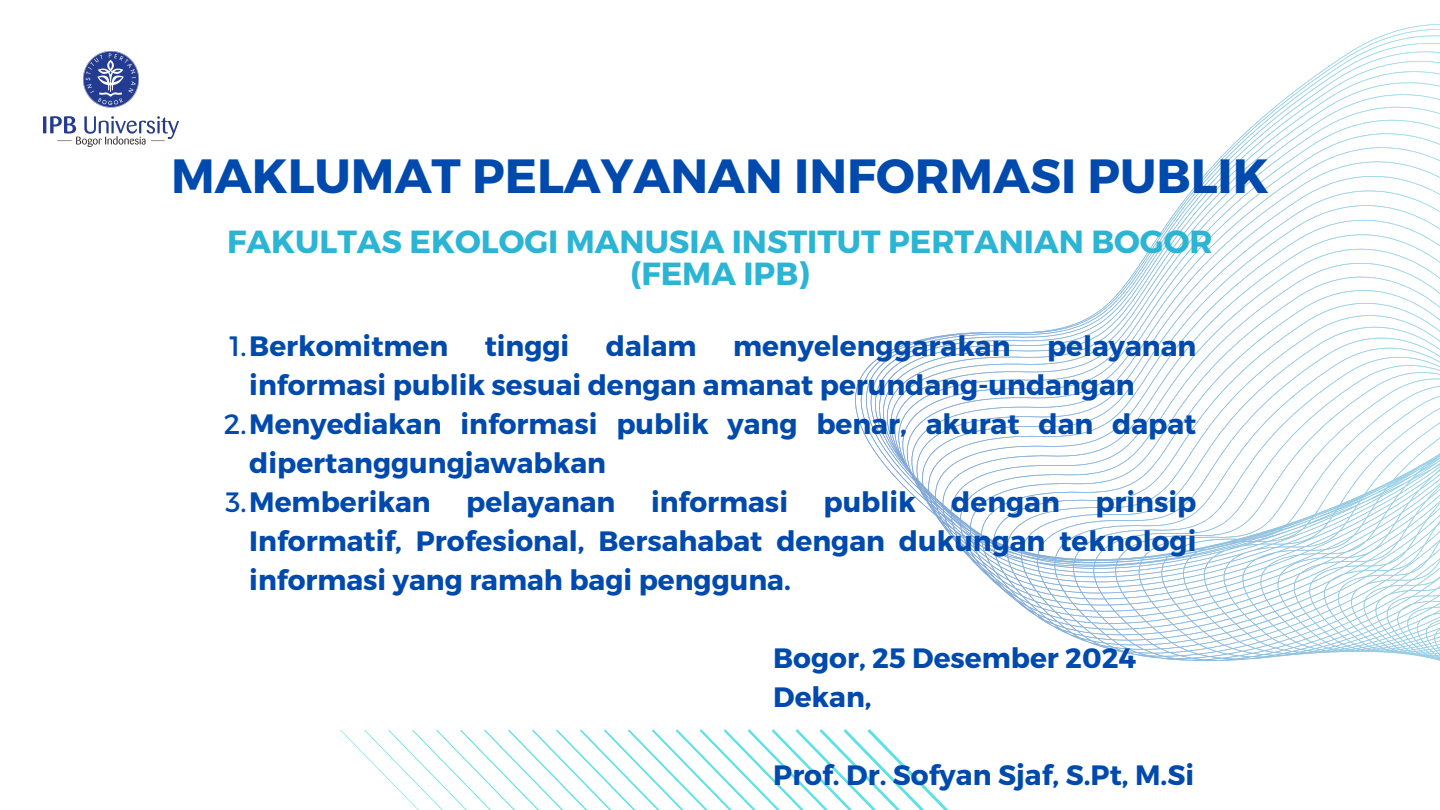
<style>
.page{position:relative;width:1440px;height:810px;background:#fff}
.page>*{position:absolute;margin:0;border:0;box-sizing:border-box;transform-origin:0 0}
.t1{font:700 48px "Montserrat";color:#004aad}
.t2{font:700 32px/31.5px "Montserrat";color:#2bb4d4;text-align:center}
.t3{font:700 28px/39px "Montserrat";color:#004aad}
.s1{font-weight:400}
</style>
<div class="page">
<svg style="left:855px;top:24px;width:585px;height:637px"></svg>
<svg style="left:340px;top:729px;width:609px;height:81px"></svg>
<img style="left:43px;top:52px;width:135px;height:94px">
<p class="t1" style="left:171px;top:145px;width:1099px">MAKLUMAT PELAYANAN INFORMASI PUBLIK</p>
<p class="t2" style="left:227px;top:225px;width:987px">FAKULTAS EKOLOGI MANUSIA INSTITUT PERTANIAN BOGOR (FEMA IPB)</p>
<h1 class="t3" style="left:230px;top:325px;width:220px"><span class="s1">1.</span>Berkomitmen</h1>
<h1 class="t3" style="left:485px;top:325px;width:86px">tinggi</h1>
<h1 class="t3" style="left:606px;top:325px;width:92px">dalam</h1>
<h1 class="t3" style="left:733px;top:325px;width:279px">menyelenggarakan</h1>
<h1 class="t3" style="left:249px;top:325px;width:949px;text-indent:798px">pelayanan informasi publik sesuai dengan amanat perundang-undangan</h1>
<h2 class="t3" style="left:249px;top:403px;width:949px;text-indent:-25px"><span class="s1">2.</span>Menyediakan informasi publik yang benar, akurat dan dapat dipertanggungjawabkan</h2>
<p class="t3" style="left:225px;top:481px;width:207px"><span class="s1">3.</span>Memberikan</p>
<p class="t3" style="left:466px;top:481px;width:151px">pelayanan</p>
<p class="t3" style="left:651px;top:481px;width:139px">informasi</p>
<p class="t3" style="left:824px;top:481px;width:94px">publik</p>
<p class="t3" style="left:951px;top:481px;width:110px">dengan</p>
<p class="t3" style="left:249px;top:481px;width:949px;text-align:justify;text-indent:846px">prinsip Informatif, Profesional, Bersahabat dengan dukungan teknologi informasi yang ramah bagi pengguna.</p>
<p class="t3" style="left:773px;top:637px;width:364px">Bogor, 25 Desember 2024<br>Dekan,</p>
<p class="t3" style="left:773px;top:754px;width:422px">Prof. Dr. Sofyan Sjaf, S.Pt, M.Si</p>
</div>
